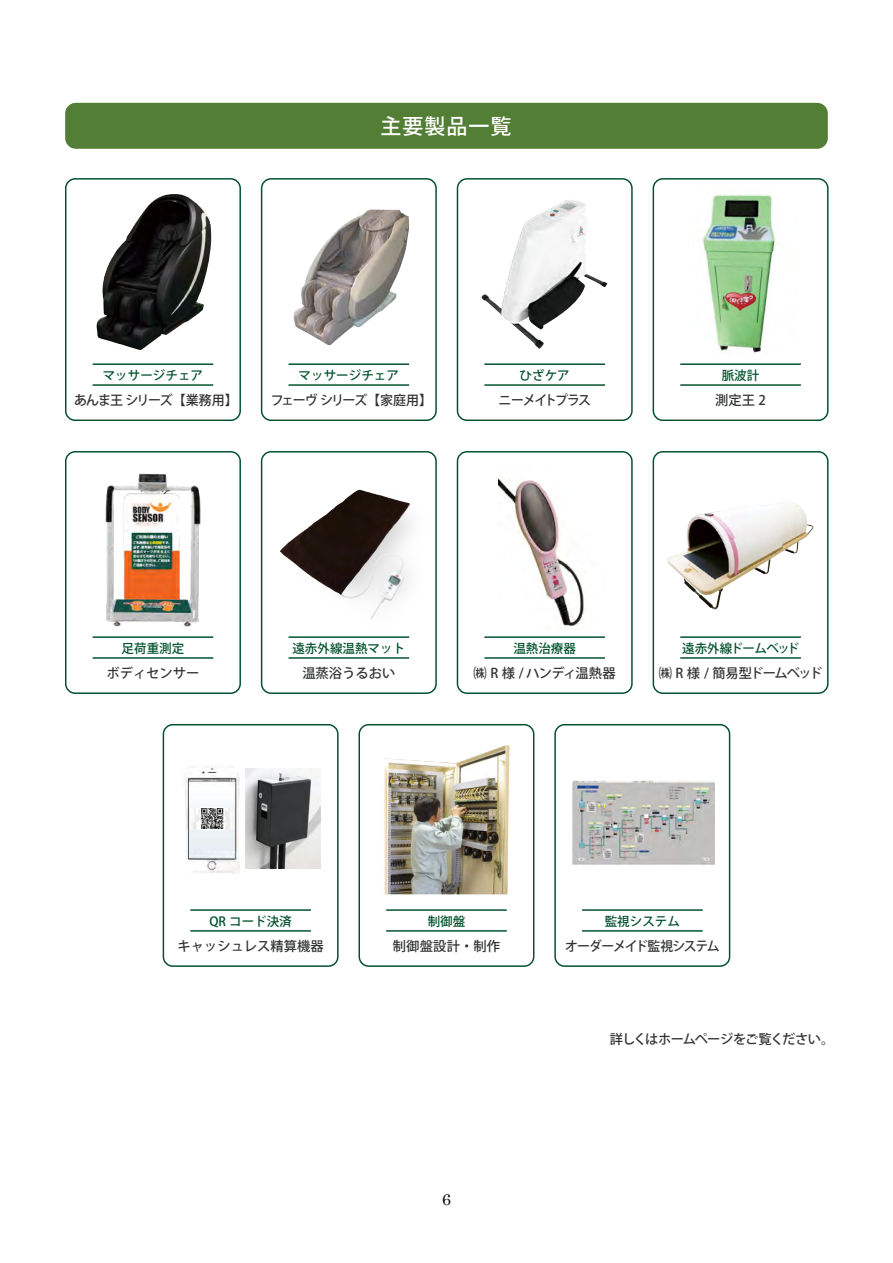
<style>
.page{position:relative;width:893px;height:1263px;background:#fff}
.page>*{position:absolute;margin:0;border:0;box-sizing:border-box;transform-origin:0 0}
.t1{font:500 21px "Koz Go Pr 6 N";letter-spacing:.05em;color:#fff}
.t2{font:15.9px "Century";color:#000}
.t3{font:500 13.35px "Koz Go Pr 6 N";color:#323333}
.t4{font:500 13.35px "Koz Go Pr 6 N";letter-spacing:-.04em;color:#323333}
.t5{font:500 13.35px "Koz Go Pr 6 N";letter-spacing:-.075em;color:#323333}
.t6{font:500 13.35px "Koz Go Pr 6 N";letter-spacing:-.08em;color:#323333}
.t7{font:500 13.35px "Koz Go Pr 6 N";letter-spacing:-.105em;color:#323333}
.t8{font:500 13.35px "Koz Go Pr 6 N";letter-spacing:-.085em;color:#323333}
.t9{font:500 13.35px "Koz Go Pr 6 N";letter-spacing:-.09em;color:#323333}
.t10{font:500 13.35px "Koz Go Pr 6 N";letter-spacing:-.1em;color:#323333}
.t11{font:500 12.6px "Koz Go Pr 6 N";color:#01502c}
.t12{font:500 12.6px "Koz Go Pr 6 N";letter-spacing:-.05em;color:#01502c}
</style>
<div class="page">
<div style="left:65px;top:103px;width:763px;height:46px;background:#537e35;border-radius:11px"></div>
<div style="left:65px;top:178px;width:176px;height:243px;border:1px solid #01502c;border-radius:9px"></div>
<img style="left:96px;top:194px;width:115px;height:156px">
<hr style="left:93px;top:363px;width:120px;height:2px;background:#01502c">
<hr style="left:93px;top:384px;width:120px;height:2px;background:#01502c">
<div style="left:261px;top:178px;width:176px;height:243px;border:1px solid #01502c;border-radius:9px"></div>
<hr style="left:289px;top:363px;width:120px;height:2px;background:#01502c">
<hr style="left:289px;top:384px;width:120px;height:2px;background:#01502c">
<img style="left:702px;top:194px;width:74px;height:159px">
<div style="left:653px;top:178px;width:176px;height:243px;border:1px solid #01502c;border-radius:9px"></div>
<hr style="left:680px;top:363px;width:121px;height:2px;background:#01502c">
<hr style="left:680px;top:384px;width:121px;height:2px;background:#01502c">
<img style="left:498px;top:478px;width:87px;height:149px">
<div style="left:457px;top:451px;width:176px;height:243px;border:1px solid #01502c;border-radius:9px"></div>
<hr style="left:484px;top:636px;width:121px;height:2px;background:#01502c">
<hr style="left:484px;top:657px;width:121px;height:2px;background:#01502c">
<div style="left:65px;top:451px;width:176px;height:243px;border:1px solid #01502c;border-radius:9px"></div>
<hr style="left:93px;top:636px;width:120px;height:2px;background:#01502c">
<hr style="left:93px;top:657px;width:120px;height:2px;background:#01502c">
<img style="left:105px;top:473px;width:96px;height:154px">
<div style="left:163px;top:724px;width:176px;height:243px;border:1px solid #01502c;border-radius:9px"></div>
<hr style="left:190px;top:909px;width:121px;height:2px;background:#01502c">
<hr style="left:190px;top:930px;width:121px;height:2px;background:#01502c">
<img style="left:245px;top:768px;width:75px;height:100px">
<img style="left:185px;top:766px;width:55px;height:107px">
<div style="left:359px;top:724px;width:175px;height:243px;border:1px solid #01502c;border-radius:9px"></div>
<hr style="left:386px;top:909px;width:121px;height:2px;background:#01502c">
<hr style="left:386px;top:930px;width:121px;height:2px;background:#01502c">
<div style="left:554px;top:724px;width:176px;height:243px;border:1px solid #01502c;border-radius:9px"></div>
<hr style="left:582px;top:909px;width:121px;height:2px;background:#01502c">
<hr style="left:582px;top:930px;width:121px;height:2px;background:#01502c">
<img style="left:573px;top:780px;width:142px;height:85px">
<img style="left:384px;top:746px;width:125px;height:148px">
<div style="left:457px;top:178px;width:176px;height:243px;border:1px solid #01502c;border-radius:9px"></div>
<hr style="left:484px;top:363px;width:121px;height:2px;background:#01502c">
<hr style="left:484px;top:384px;width:121px;height:2px;background:#01502c">
<img style="left:667px;top:501px;width:146px;height:109px">
<div style="left:653px;top:451px;width:176px;height:243px;border:1px solid #01502c;border-radius:9px"></div>
<hr style="left:680px;top:636px;width:121px;height:2px;background:#01502c">
<hr style="left:680px;top:657px;width:121px;height:2px;background:#01502c">
<img style="left:481px;top:200px;width:126px;height:149px">
<img style="left:260px;top:456px;width:200px;height:211px">
<img style="left:302px;top:490px;width:57px;height:42px">
<img style="left:293px;top:209px;width:117px;height:136px">
<h1 class="t1" style="left:380px;top:115px;width:133px">主要製品一覧</h1>
<p class="t11" style="left:103px;top:368px;width:102px">マッサージチェア</p>
<p class="t6" style="left:74px;top:392px;width:165px">あんま王 シリーズ【業務用】</p>
<p class="t11" style="left:299px;top:368px;width:102px">マッサージチェア</p>
<p class="t7" style="left:271px;top:392px;width:163px">フェーヴ シリーズ【家庭用】</p>
<p class="t11" style="left:520px;top:368px;width:52px">ひざケア</p>
<p class="t10" style="left:499px;top:392px;width:94px">ニーメイトプラス</p>
<p class="t11" style="left:722px;top:368px;width:39px">脈波計</p>
<p class="t4" style="left:715px;top:392px;width:52px">測定王 2</p>
<p class="t11" style="left:122px;top:641px;width:64px">足荷重測定</p>
<p class="t3" style="left:106px;top:665px;width:94px">ボディセンサー</p>
<p class="t11" style="left:292px;top:641px;width:114px">遠赤外線温熱マット</p>
<p class="t3" style="left:302px;top:665px;width:94px">温蒸浴うるおい</p>
<p class="t11" style="left:513px;top:641px;width:64px">温熱治療器</p>
<p class="t4" style="left:473px;top:665px;width:144px">㈱ R 様 / ハンディ温熱器</p>
<p class="t12" style="left:682px;top:641px;width:119px">遠赤外線ドームベッド</p>
<p class="t9" style="left:659px;top:665px;width:165px">㈱ R 様 / 簡易型ドームベッド</p>
<p class="t11" style="left:209px;top:914px;width:84px">QR コード決済</p>
<p class="t3" style="left:178px;top:938px;width:148px">キャッシュレス精算機器</p>
<p class="t11" style="left:428px;top:914px;width:39px">制御盤</p>
<p class="t4" style="left:393px;top:938px;width:109px">制御盤設計・制作</p>
<p class="t2" style="left:442px;top:1186px;width:10px">6</p>
<p class="t11" style="left:605px;top:914px;width:77px">監視システム</p>
<p class="t8" style="left:565px;top:938px;width:156px">オーダーメイド監視システム</p>
<p class="t5" style="left:610px;top:1032px;width:226px">詳しくはホームページをご覧ください。</p>
</div>
